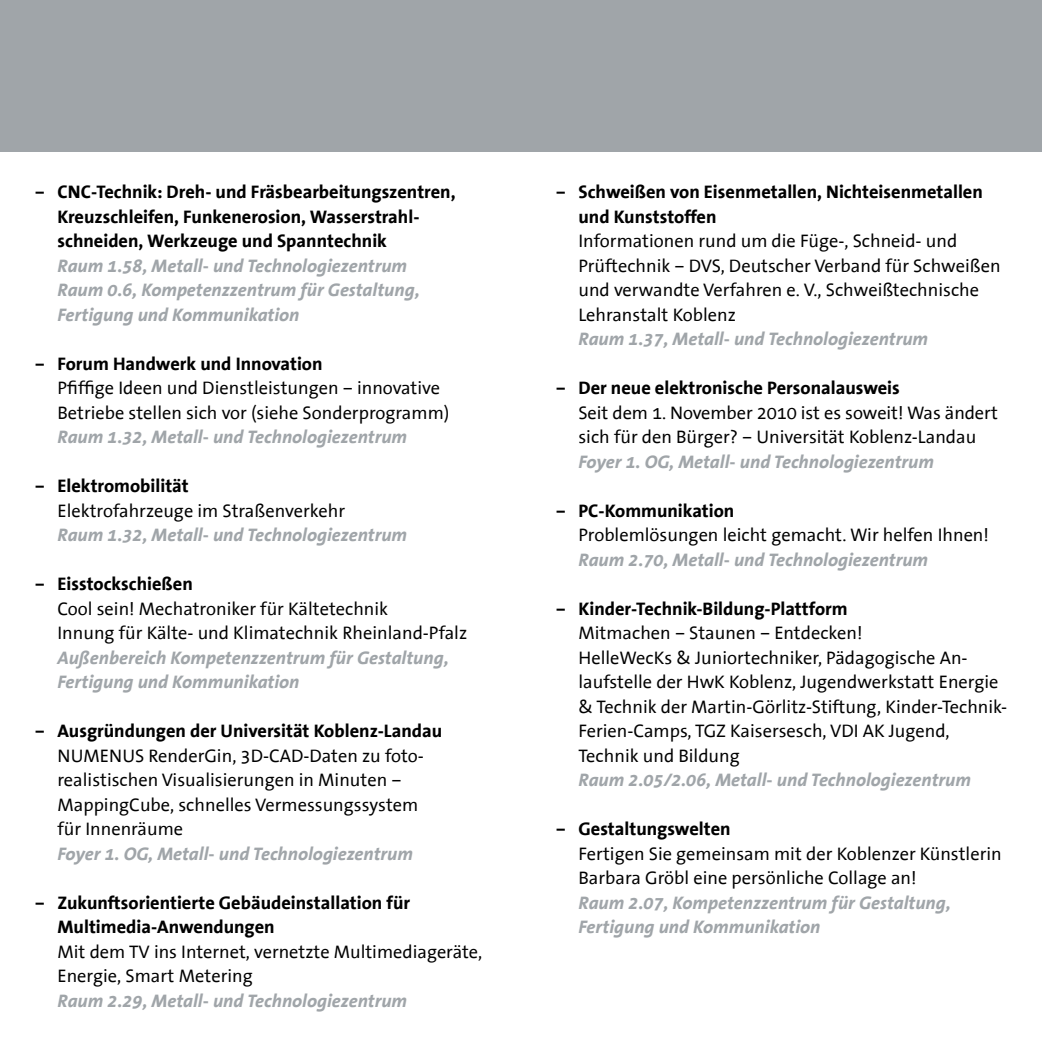
<style>
.page{position:relative;width:1042px;height:1042px;background:#fff}
.page>*{position:absolute;margin:0;border:0;box-sizing:border-box;transform-origin:0 0}
.t1{font:18.38px/24.5px "The Sans Office";color:#000}
.t2{font:italic 700 18.38px/24.5px "The Sans Office";color:#a0a5a9}
.t3{font:700 18.38px/24.5px "The Sans Office";color:#000}
</style>
<div class="page">
<div style="left:521px;top:0;width:521px;height:152px;background:#a0a5a9"></div>
<div style="left:0;top:0;width:521px;height:152px;background:#a0a5a9"></div>
<p class="t3" style="left:57px;top:180px;width:400px;text-indent:-23px">– CNC-Technik: Dreh- und Fräsbearbeitungszentren,<br>Kreuzschleifen, Funkenerosion, Wasserstrahl&shy;schneiden, Werkzeuge und Spanntechnik</p>
<p class="t2" style="left:57px;top:254px;width:364px">Raum 1.58, Metall- und Technologiezentrum<br>Raum 0.6, Kompetenzzentrum für Gestaltung,<br>Fertigung und Kommunikation</p>
<p class="t3" style="left:35px;top:352px;width:289px">– Forum Handwerk und Innovation</p>
<p class="t1" style="left:57px;top:377px;width:393px">Pfiffige Ideen und Dienstleistungen – innovative<br>Betriebe stellen sich vor (siehe Sonderprogramm)</p>
<p class="t2" style="left:57px;top:425px;width:351px">Raum 1.32, Metall- und Technologiezentrum</p>
<p class="t3" style="left:35px;top:474px;width:155px">– Elektromobilität</p>
<p class="t1" style="left:57px;top:499px;width:289px">Elektrofahrzeuge im Straßenverkehr</p>
<p class="t2" style="left:57px;top:523px;width:351px">Raum 1.32, Metall- und Technologiezentrum</p>
<p class="t3" style="left:35px;top:572px;width:160px">– Eisstockschießen</p>
<p class="t1" style="left:57px;top:597px;width:411px">Cool sein! Mechatroniker für Kältetechnik<br>Innung für Kälte- und Klimatechnik Rheinland-Pfalz</p>
<p class="t2" style="left:57px;top:646px;width:393px">Außenbereich Kompetenzzentrum für Gestaltung,<br>Fertigung und Kommunikation</p>
<p class="t3" style="left:35px;top:719px;width:409px">– Ausgründungen der Universität Koblenz-Landau</p>
<p class="t1" style="left:57px;top:744px;width:368px">NUMENUS RenderGin, 3D-CAD-Daten zu foto&shy;realistischen Visualisierungen in Minuten – MappingCube, schnelles Vermessungssystem für Innenräume</p>
<p class="t2" style="left:57px;top:842px;width:357px">Foyer 1. OG, Metall- und Technologiezentrum</p>
<p class="t3" style="left:57px;top:891px;width:354px;text-indent:-23px">– Zukunftsorientierte Gebäudeinstallation für<br>Multimedia-Anwendungen</p>
<p class="t1" style="left:57px;top:940px;width:426px">Mit dem TV ins Internet, vernetzte Multimediageräte,<br>Energie, Smart Metering</p>
<p class="t2" style="left:57px;top:989px;width:351px">Raum 2.29, Metall- und Technologiezentrum</p>
<p class="t3" style="left:578px;top:180px;width:406px;text-indent:-23px">– Schweißen von Eisenmetallen, Nichteisenmetallen und Kunststoffen</p>
<p class="t1" style="left:578px;top:230px;width:424px">Informationen rund um die Füge-, Schneid- und Prüftechnik – DVS, Deutscher Verband für Schweißen und verwandte Verfahren e. V., Schweißtechnische Lehranstalt Koblenz</p>
<p class="t2" style="left:578px;top:327px;width:351px">Raum 1.37, Metall- und Technologiezentrum</p>
<p class="t3" style="left:556px;top:376px;width:346px">– Der neue elektronische Personalausweis</p>
<p class="t1" style="left:578px;top:401px;width:421px">Seit dem 1. November 2010 ist es soweit! Was ändert sich für den Bürger? – Universität Koblenz-Landau</p>
<p class="t2" style="left:578px;top:450px;width:357px">Foyer 1. OG, Metall- und Technologiezentrum</p>
<p class="t3" style="left:556px;top:499px;width:180px">– PC-Kommunikation</p>
<p class="t1" style="left:578px;top:523px;width:412px">Problemlösungen leicht gemacht. Wir helfen Ihnen!</p>
<p class="t2" style="left:578px;top:548px;width:351px">Raum 2.70, Metall- und Technologiezentrum</p>
<p class="t3" style="left:556px;top:597px;width:293px">– Kinder-Technik-Bildung-Plattform</p>
<p class="t1" style="left:578px;top:621px;width:430px">Mitmachen – Staunen – Entdecken!<br>HelleWecKs &amp; Juniortechniker, Pädagogische An&shy;laufstelle der HwK Koblenz, Jugendwerkstatt Energie &amp; Technik der Martin-Görlitz-Stiftung, Kinder-Technik-Ferien-Camps, TGZ Kaisersesch, VDI AK Jugend, Technik und Bildung</p>
<p class="t2" style="left:578px;top:768px;width:394px">Raum 2.05/2.06, Metall- und Technologiezentrum</p>
<p class="t3" style="left:556px;top:817px;width:176px">– Gestaltungswelten</p>
<p class="t1" style="left:578px;top:842px;width:425px">Fertigen Sie gemeinsam mit der Koblenzer Künstlerin<br>Barbara Gröbl eine persönliche Collage an!</p>
<p class="t2" style="left:578px;top:891px;width:374px">Raum 2.07, Kompetenzzentrum für Gestaltung,<br>Fertigung und Kommunikation</p>
</div>
